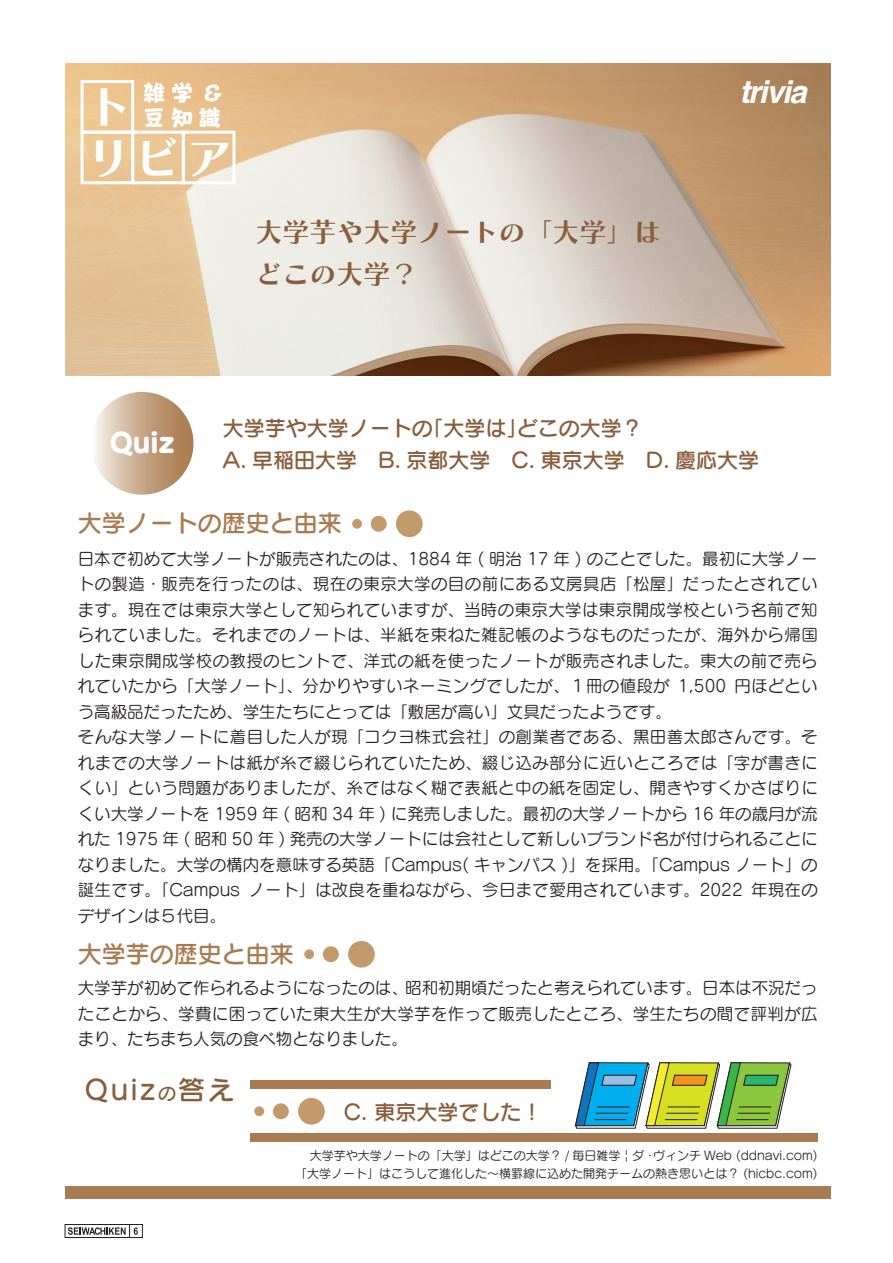
<style>
.page{position:relative;width:893px;height:1263px;background:#fff}
.page>*{position:absolute;margin:0;border:0;box-sizing:border-box;transform-origin:0 0}
.t1{font:47.7px/51.4px "Chiaro CID B";color:#fff}
.t2{font:italic 700 31.5px "Helvetica";letter-spacing:-.05em;color:#fff}
.t3{font:27px/42px "Chiaro CID B";color:#8a5d3b}
.t4{font:27px "Seurat CID DB";letter-spacing:.1em;color:#8a5d3b}
.t5{font:27px "Seurat CID EB";color:#fff}
.t6{font:24px "Seurat CID DB";color:#a97b50}
.t7{font:23.1px/24.6px "Pop Happiness CID EB";color:#fff}
.t8{font:21px/32px "Seurat CID DB";color:#8a5d3b}
.t9{font:16.5px/25.5px "Seurat CID M";letter-spacing:.02em;color:#231f20}
.t10{font:12px/18px "Seurat CID M";color:#231f20;text-align:right}
.s1{font-size:18px}
</style>
<div class="page">
<div style="left:65px;top:1224px;width:78px;height:14px;border:1px solid #231f20"></div>
<svg style="left:68px;top:1224px;width:70px;height:14px"></svg>
<img style="left:65px;top:64px;width:765px;height:311px">
<div style="left:65px;top:1186px;width:765px;height:13px;background:#a97b50"></div>
<div style="left:254px;top:1106px;width:10px;height:10px;background:#c39a6b;border-radius:50%"></div>
<div style="left:273px;top:1103px;width:16px;height:16px;background:#c39a6b;border-radius:50%"></div>
<div style="left:298px;top:1098px;width:27px;height:26px;background:#c39a6b;border-radius:50%"></div>
<div style="left:304px;top:949px;width:10px;height:10px;background:#c39a6b;border-radius:50%"></div>
<div style="left:323px;top:946px;width:16px;height:16px;background:#c39a6b;border-radius:50%"></div>
<div style="left:348px;top:941px;width:27px;height:26px;background:#c39a6b;border-radius:50%"></div>
<div style="left:352px;top:519px;width:10px;height:10px;background:#c39a6b;border-radius:50%"></div>
<div style="left:371px;top:516px;width:16px;height:16px;background:#c39a6b;border-radius:50%"></div>
<div style="left:396px;top:510px;width:27px;height:27px;background:#c39a6b;border-radius:50%"></div>
<div style="left:81px;top:80px;width:53px;height:54px;border:3px solid #fff"></div>
<div style="left:81px;top:131px;width:53px;height:53px;border:3px solid #fff"></div>
<div style="left:131px;top:131px;width:54px;height:53px;border:3px solid #fff"></div>
<div style="left:182px;top:131px;width:53px;height:53px;border:3px solid #fff"></div>
<svg style="left:91px;top:392px;width:102px;height:103px;background:#caad91"></svg>
<div style="left:250px;top:1080px;width:301px;height:9px;background:#a97b50"></div>
<div style="left:250px;top:1133px;width:568px;height:9px;background:#a97b50"></div>
<svg style="left:575px;top:1062px;width:217px;height:67px;background:#84b67e"></svg>
<p class="t7" style="left:143px;top:80px;width:81px">雑学 &amp;豆知識</p>
<p class="t1" style="left:85px;top:80px;width:150px">ト<br>リビア</p>
<p class="t3" style="left:256px;top:211px;width:407px">大学芋や大学ノートの「大学」はどこの大学？</p>
<p class="t2" style="left:739px;top:66px;width:69px">trivia</p>
<p class="t5" style="left:110px;top:424px;width:66px">Quiz</p>
<p class="t8" style="left:223px;top:411px;width:538px">大学芋や大学ノートの「大学は」どこの大学？<br>A. 早稲田大学　B. 京都大学　C. 東京大学　D. 慶応大学</p>
<p class="t6" style="left:78px;top:507px;width:265px">大学ノートの歴史と由来</p>
<p class="t9" style="left:78px;top:545px;width:742px">日本で初めて大学ノートが販売されたのは、1884 年 ( 明治 17 年 ) のことでした。最初に大学ノートの製造・販売を行ったのは、現在の東京大学の目の前にある文房具店「松屋」だったとされています。現在では東京大学として知られていますが、当時の東京大学は東京開成学校という名前で知られていました。それまでのノートは、半紙を束ねた雑記帳のようなものだったが、海外から帰国した東京開成学校の教授のヒントで、洋式の紙を使ったノートが販売されました。東大の前で売られていたから「大学ノート」、分かりやすいネーミングでしたが、１冊の値段が 1,500 円ほどという高級品だったため、学生たちにとっては「敷居が高い」文具だったようです。<br>そんな大学ノートに着目した人が現「コクヨ株式会社」の創業者である、黒田善太郎さんです。それまでの大学ノートは紙が糸で綴じられていたため、綴じ込み部分に近いところでは「字が書きにくい」という問題がありましたが、糸ではなく糊で表紙と中の紙を固定し、開きやすくかさばりにくい大学ノートを 1959 年 ( 昭和 34 年 ) に発売しました。最初の大学ノートから 16 年の歳月が流れた 1975 年 ( 昭和 50 年 ) 発売の大学ノートには会社として新しいブランド名が付けられることになりました。大学の構内を意味する英語「Campus( キャンパス )」を採用。「Campus ノート」の誕生です。「Campus ノート」は改良を重ねながら、今日まで愛用されています。2022 年現在のデザインは５代目。</p>
<p class="t6" style="left:78px;top:938px;width:217px">大学芋の歴史と由来</p>
<p class="t9" style="left:78px;top:974px;width:741px;text-align:justify">大学芋が初めて作られるようになったのは、昭和初期頃だったと考えられています。日本は不況だったことから、学費に困っていた東大生が大学芋を作って販売したところ、学生たちの間で評判が広まり、たちまち人気の食べ物となりました。</p>
<p class="t4" style="left:85px;top:1072px;width:151px">Quiz<span class="s1">の</span>答え</p>
<p class="t8" style="left:344px;top:1095px;width:200px">C. 東京大学でした！</p>
<p class="t10" style="left:295px;top:1146px;width:524px">大学芋や大学ノートの「大学」はどこの大学？ / 毎日雑学 ¦ ダ・ヴィンチ Web (ddnavi.com)「大学ノート」はこうして進化した～横罫線に込めた開発チームの熱き思いとは？ (hicbc.com)</p>
</div>
